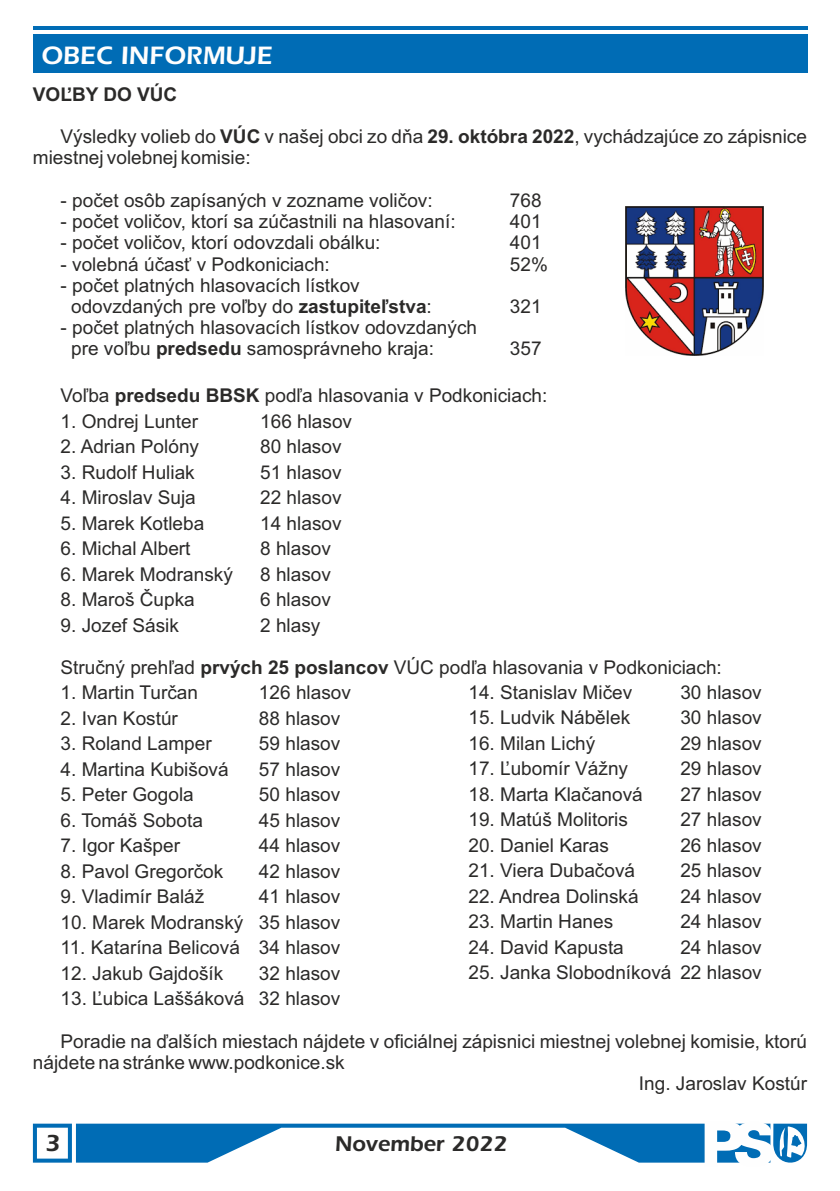
<style>
.page{position:relative;width:840px;height:1191px;background:#fff}
.page>*{position:absolute;margin:0;border:0;box-sizing:border-box;transform-origin:0 0}
.t1{font:900 26px "Erie";color:#fefefe}
.t2{font:900 24px "Erie";color:#2b2a29}
.t3{font:900 22px "Erie";color:#2b2a29}
.t4{font:19px/21.2px "Arial";color:#2b2a29}
.t5{font:700 19px "Arial";color:#2b2a29}
.s1{font-weight:700}
</style>
<div class="page">
<img style="left:625px;top:206px;width:138px;height:149px">
<svg style="left:33px;top:1123px;width:774px;height:40px"></svg>
<div style="left:33px;top:34px;width:773px;height:39px;background:#006cb5"></div>
<hr style="left:33px;top:27px;width:773px;height:3px;background:#006cb5">
<h1 class="t1" style="left:41px;top:44px;width:233px">OBEC INFORMUJE</h1>
<p class="t5" style="left:33px;top:87px;width:146px">VOĽBY DO VÚC</p>
<p class="t4" style="left:33px;top:128px;width:775px;text-indent:28px">Výsledky volieb do <span class="s1">VÚC</span> v našej obci zo dňa <span class="s1">29. októbra 2022</span>, vychádzajúce zo zápisnice miestnej volebnej komisie:</p>
<p class="t4" style="left:61px;top:191px;width:373px">- počet osôb zapísaných v zozname voličov:</p>
<p class="t4" style="left:509px;top:191px;width:33px">768</p>
<p class="t4" style="left:61px;top:212px;width:396px">- počet voličov, ktorí sa zúčastnili na hlasovaní:</p>
<p class="t4" style="left:509px;top:212px;width:33px">401</p>
<p class="t4" style="left:61px;top:234px;width:321px">- počet voličov, ktorí odovzdali obálku:</p>
<p class="t4" style="left:509px;top:234px;width:33px">401</p>
<p class="t4" style="left:61px;top:255px;width:271px">- volebná účasť v Podkoniciach:</p>
<p class="t4" style="left:509px;top:255px;width:40px">52%</p>
<p class="t4" style="left:71px;top:276px;width:362px;text-indent:-11px">- počet platných hlasovacích lístkov odovzdaných pre voľby do <span class="s1">zastupiteľstva</span>:</p>
<p class="t4" style="left:509px;top:297px;width:33px">321</p>
<p class="t4" style="left:71px;top:319px;width:407px;text-indent:-11px">- počet platných hlasovacích lístkov odovzdaných pre voľbu <span class="s1">predsedu</span> samosprávneho kraja:</p>
<p class="t4" style="left:509px;top:340px;width:33px">357</p>
<p class="t4" style="left:61px;top:387px;width:488px">Voľba <span class="s1">predsedu BBSK</span> podľa hlasovania v Podkoniciach:</p>
<p class="t4" style="left:61px;top:437px;width:140px">2. Adrian Polóny</p>
<p class="t4" style="left:260px;top:437px;width:83px">80 hlasov</p>
<p class="t4" style="left:61px;top:463px;width:136px">3. Rudolf Huliak</p>
<p class="t4" style="left:260px;top:463px;width:83px">51 hlasov</p>
<p class="t4" style="left:61px;top:514px;width:145px">5. Marek Kotleba</p>
<p class="t4" style="left:260px;top:514px;width:83px">14 hlasov</p>
<p class="t4" style="left:61px;top:539px;width:131px">6. Michal Albert</p>
<p class="t4" style="left:260px;top:539px;width:72px">8 hlasov</p>
<p class="t4" style="left:61px;top:412px;width:139px">1. Ondrej Lunter</p>
<p class="t4" style="left:260px;top:412px;width:93px">166 hlasov</p>
<p class="t4" style="left:61px;top:488px;width:137px">4. Miroslav Suja</p>
<p class="t4" style="left:260px;top:488px;width:83px">22 hlasov</p>
<p class="t4" style="left:61px;top:565px;width:174px">6. Marek Modranský</p>
<p class="t4" style="left:260px;top:565px;width:72px">8 hlasov</p>
<p class="t4" style="left:61px;top:590px;width:136px">8. Maroš Čupka</p>
<p class="t4" style="left:260px;top:590px;width:72px">6 hlasov</p>
<p class="t4" style="left:61px;top:616px;width:120px">9. Jozef Sásik</p>
<p class="t4" style="left:260px;top:616px;width:62px">2 hlasy</p>
<p class="t4" style="left:61px;top:658px;width:662px">Stručný prehľad <span class="s1">prvých 25 poslancov</span> VÚC podľa hlasovania v Podkoniciach:</p>
<p class="t4" style="left:61px;top:684px;width:139px">1. Martin Turčan</p>
<p class="t4" style="left:259px;top:684px;width:93px">126 hlasov</p>
<p class="t4" style="left:468px;top:683px;width:165px">14. Stanislav Mičev</p>
<p class="t4" style="left:680px;top:683px;width:83px">30 hlasov</p>
<p class="t4" style="left:468px;top:709px;width:163px">15. Ludvik Nábělek</p>
<p class="t4" style="left:680px;top:709px;width:83px">30 hlasov</p>
<p class="t4" style="left:61px;top:709px;width:119px">2. Ivan Kostúr</p>
<p class="t4" style="left:259px;top:709px;width:83px">88 hlasov</p>
<p class="t4" style="left:61px;top:735px;width:153px">3. Roland Lamper</p>
<p class="t4" style="left:259px;top:735px;width:83px">59 hlasov</p>
<p class="t4" style="left:61px;top:760px;width:169px">4. Martina Kubišová</p>
<p class="t4" style="left:259px;top:760px;width:83px">57 hlasov</p>
<p class="t4" style="left:61px;top:786px;width:135px">5. Peter Gogola</p>
<p class="t4" style="left:259px;top:786px;width:83px">50 hlasov</p>
<p class="t4" style="left:61px;top:811px;width:144px">6. Tomáš Sobota</p>
<p class="t4" style="left:259px;top:811px;width:83px">45 hlasov</p>
<p class="t4" style="left:61px;top:837px;width:121px">7. Igor Kašper</p>
<p class="t4" style="left:259px;top:837px;width:83px">44 hlasov</p>
<p class="t4" style="left:61px;top:887px;width:145px">9. Vladimír Baláž</p>
<p class="t4" style="left:259px;top:887px;width:83px">41 hlasov</p>
<p class="t4" style="left:61px;top:913px;width:281px">10. Marek Modranský 35 hlasov</p>
<p class="t4" style="left:61px;top:938px;width:281px">11. Katarína Belicová 34 hlasov</p>
<p class="t4" style="left:61px;top:964px;width:164px">12. Jakub Gajdošík</p>
<p class="t4" style="left:259px;top:964px;width:83px">32 hlasov</p>
<p class="t4" style="left:468px;top:734px;width:128px">16. Milan Lichý</p>
<p class="t4" style="left:680px;top:734px;width:83px">29 hlasov</p>
<p class="t4" style="left:468px;top:760px;width:161px">17. Ľubomír Vážny</p>
<p class="t4" style="left:680px;top:760px;width:83px">29 hlasov</p>
<p class="t4" style="left:468px;top:785px;width:176px">18. Marta Klačanová</p>
<p class="t4" style="left:680px;top:785px;width:83px">27 hlasov</p>
<p class="t4" style="left:468px;top:811px;width:161px">19. Matúš Molitoris</p>
<p class="t4" style="left:680px;top:811px;width:83px">27 hlasov</p>
<p class="t4" style="left:468px;top:836px;width:142px">20. Daniel Karas</p>
<p class="t4" style="left:680px;top:836px;width:83px">26 hlasov</p>
<p class="t4" style="left:468px;top:861px;width:168px">21. Viera Dubačová</p>
<p class="t4" style="left:680px;top:861px;width:83px">25 hlasov</p>
<p class="t4" style="left:61px;top:862px;width:164px">8. Pavol Gregorčok</p>
<p class="t4" style="left:259px;top:862px;width:83px">42 hlasov</p>
<p class="t4" style="left:468px;top:887px;width:172px">22. Andrea Dolinská</p>
<p class="t4" style="left:680px;top:887px;width:83px">24 hlasov</p>
<p class="t4" style="left:468px;top:912px;width:146px">23. Martin Hanes</p>
<p class="t4" style="left:680px;top:912px;width:83px">24 hlasov</p>
<p class="t4" style="left:468px;top:938px;width:157px">24. David Kapusta</p>
<p class="t4" style="left:680px;top:938px;width:83px">24 hlasov</p>
<p class="t4" style="left:468px;top:963px;width:295px">25. Janka Slobodníková 22 hlasov</p>
<p class="t4" style="left:61px;top:989px;width:281px">13. Ľubica Laššáková 32 hlasov</p>
<p class="t4" style="left:61px;top:1032px;width:747px">Poradie na ďalších miestach nájdete v oficiálnej zápisnici miestnej volebnej komisie, ktorú</p>
<p class="t4" style="left:33px;top:1053px;width:313px">nájdete na stránke www.podkonice.sk</p>
<p class="t4" style="left:638px;top:1074px;width:169px">Ing. Jaroslav Kostúr</p>
<p class="t2" style="left:45px;top:1132px;width:17px">3</p>
<p class="t3" style="left:334px;top:1134px;width:174px">November 2022</p>
</div>
